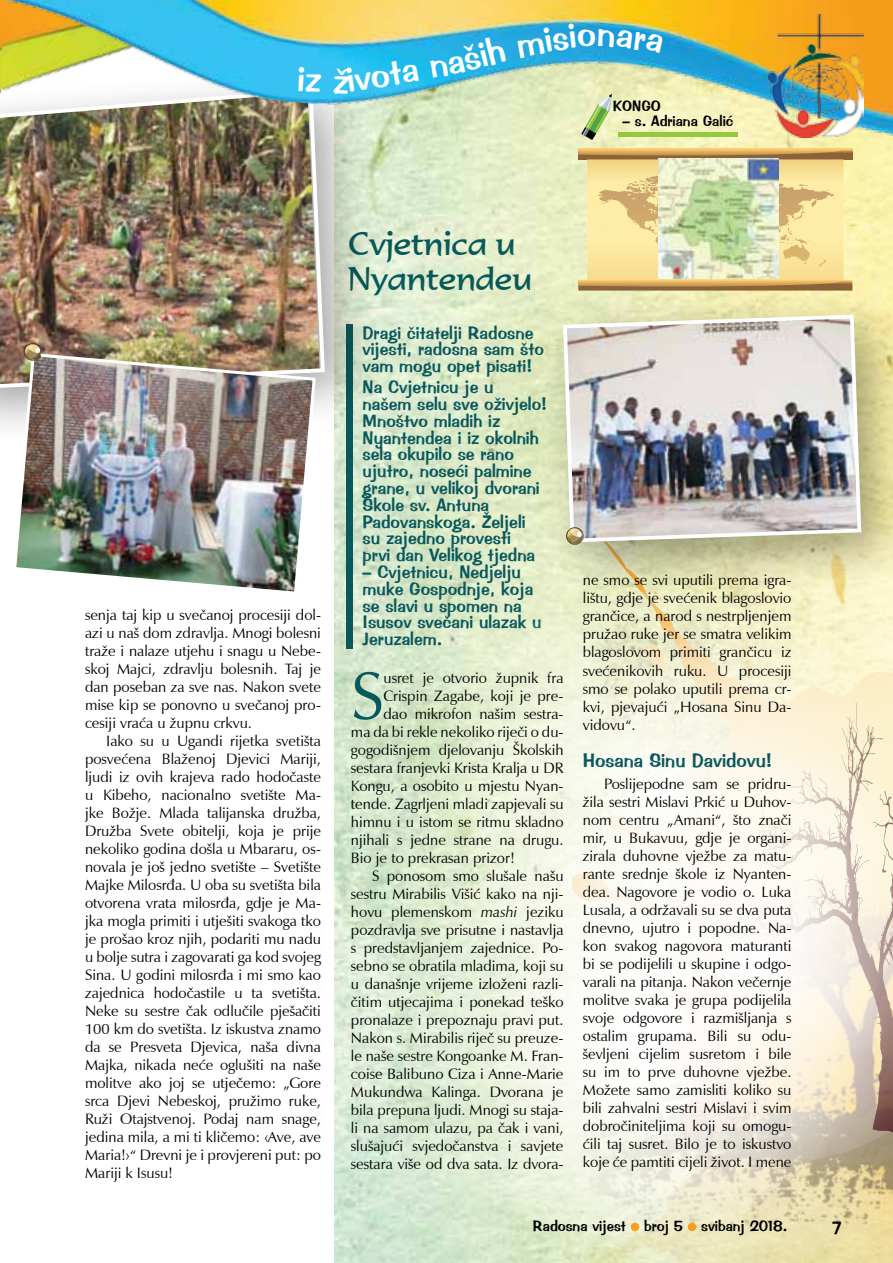
<style>
.page{position:relative;width:893px;height:1263px;background:#fff}
.page>*{position:absolute;margin:0;border:0;box-sizing:border-box;transform-origin:0 0}
.t1{font:67.65px "Zapf Humanist 601 BT";color:#09585c}
.t2{font:36px "Impress BT";color:#fff}
.t3{font:31.5px/34.7px "Formal 436 L2";color:#075a59}
.t4{font:19.5px "Impress BT";color:#09585c}
.t5{font:18px/16.8px "Impress BT";color:#09585c}
.t6{font:18px "Impress BT";color:#000}
.t7{font:15px/18px "Zapf Humanist 601 BT";color:#000;text-align:justify}
.t8{font:15px "Impress BT";color:#000}
.s1{font-style:italic}
</style>
<div class="page">
<img style="left:335px;top:160px;width:558px;height:1103px">
<img style="left:530px;top:517px;width:363px;height:746px">
<svg style="left:840px;top:280px;width:12px;height:7px"></svg>
<svg style="left:587px;top:160px;width:256px;height:120px;background:#f3db95"></svg>
<svg style="left:578px;top:280px;width:262px;height:7px;background:#d1a258"></svg>
<img style="left:659px;top:160px;width:120px;height:119px">
<div style="left:346px;top:325px;width:7px;height:324px;background:#09585c"></div>
<div style="left:536px;top:287px;width:357px;height:313px;background:#000;opacity:.35"></div>
<img style="left:561px;top:313px;width:302px;height:231px">
<svg style="left:566px;top:527px;width:18px;height:21px"></svg>
<div style="left:0;top:63px;width:382px;height:383px;background:#000;opacity:.35"></div>
<img style="left:0;top:160px;width:327px;height:232px">
<svg style="left:810px;top:997px;width:83px;height:168px;background:#b4a08e"></svg>
<svg style="left:392px;top:830px;width:474px;height:406px"></svg>
<svg style="left:425px;top:591px;width:468px;height:406px"></svg>
<img style="left:11px;top:351px;width:306px;height:241px">
<svg style="left:23px;top:343px;width:18px;height:21px"></svg>
<img style="left:0;top:0;width:893px;height:160px">
<img style="left:768px;top:14px;width:95px;height:123px">
<img style="left:0;top:0;width:29px;height:58px">
<div style="left:631px;top:1223px;width:8px;height:8px;background:#f99d1f;border-radius:50%"></div>
<div style="left:688px;top:1223px;width:8px;height:8px;background:#f99d1f;border-radius:50%"></div>
<svg style="left:298px;top:66px;width:52px;height:28px"></svg>
<svg style="left:401px;top:64px;width:18px;height:20px"></svg>
<svg style="left:430px;top:34px;width:77px;height:45px;background:#2db2e2"></svg>
<svg style="left:517px;top:23px;width:79px;height:34px;background:#25a5da"></svg>
<svg style="left:616px;top:29px;width:48px;height:24px"></svg>
<h2 class="t2" style="left:343px;top:58px;width:57px;rotate:-9deg">ivot</h2>
<h2 class="t2" style="left:597px;top:12px;width:20px">n</h2>
<p class="t8" style="left:613px;top:97px;width:50px">KONGO</p>
<p class="t8" style="left:622px;top:112px;width:112px">– s. Adriana Galić</p>
<p class="t7" style="left:85px;top:606px;width:237px">senja taj kip u svečanoj procesiji dol&shy;azi u naš dom zdravlja. Mnogi bolesni traže i nalaze utjehu i snagu u Nebe&shy;skoj Majci, zdravlju bolesnih. Taj je dan poseban za sve nas. Nakon svete mise kip se ponovno u svečanoj pro&shy;cesiji vraća u župnu crkvu.</p>
<p class="t7" style="left:85px;top:732px;width:237px;text-indent:21px">Iako su u Ugandi rijetka svetišta posvećena Blaženoj Djevici Mariji, ljudi iz ovih krajeva rado hodočaste u Kibeho, nacionalno svetište Ma&shy;jke Božje. Mlada talijanska družba, Družba Svete obitelji, koja je prije nekoliko godina došla u Mbararu, os&shy;novala je još jedno svetište – Svetište Majke Milosrđa. U oba su svetišta bila otvorena vrata milosrđa, gdje je Ma&shy;jka mogla primiti i utješiti svakoga tko je prošao kroz njih, podariti mu nadu u bolje sutra i zagovarati ga kod svojeg Sina. U godini milosrđa i mi smo kao zajednica hodočastile u ta svetišta.<br>Neke su sestre čak odlučile pješačiti 100 km do svetišta. Iz iskustva znamo da se Presveta Djevica, naša divna Majka, nikada neće oglušiti na naše molitve ako joj se utječemo: „Gore srca Djevi Nebeskoj, pružimo ruke, Ruži Otajstvenoj. Podaj nam snage, jedina mila, a mi ti kličemo: ‹Ave, ave Maria!›“ Drevni je i provjereni put: po Mariji k Isusu!</p>
<h3 class="t3" style="left:348px;top:226px;width:186px">Cvjetnica u<br>Nyantendeu</h3>
<p class="t5" style="left:363px;top:324px;width:183px">Dragi čitatelji Radosne vijesti, radosna sam što vam mogu opet pisati!</p>
<p class="t5" style="left:363px;top:379px;width:186px">Na Cvjetnicu je u<br>našem selu sve oživjelo!<br>Mnoštvo mladih iz<br>Nyantendea i iz okolnih sela okupilo se rano ujutro, noseći palmine grane, u velikoj dvorani<br>Škole sv. Antuna<br>Padovanskoga. Željeli su zajedno provesti<br>prvi dan Velikog tjedna</p>
<p class="t5" style="left:363px;top:564px;width:181px">– Cvjetnicu, Nedjelju muke Gospodnje, koja se slavi u spomen na<br>Isusov svečani ulazak u<br>Jeruzalem.</p>
<h1 class="t1" style="left:351px;top:654px;width:35px">S</h1>
<p class="t7" style="left:383px;top:669px;width:182px">usret je otvorio župnik fra</p>
<p class="t7" style="left:383px;top:687px;width:182px">Crispin Zagabe, koji je pre-</p>
<p class="t7" style="left:383px;top:705px;width:182px">dao mikrofon našim sestra-</p>
<p class="t7" style="left:351px;top:723px;width:214px">ma da bi rekle nekoliko riječi o du-</p>
<p class="t7" style="left:351px;top:741px;width:214px">gogodišnjem djelovanju Školskih</p>
<p class="t7" style="left:351px;top:759px;width:214px">sestara franjevki Krista Kralja u DR</p>
<p class="t7" style="left:351px;top:777px;width:214px">Kongu, a osobito u mjestu Nyan-</p>
<p class="t7" style="left:351px;top:795px;width:214px">tende. Zagrljeni mladi zapjevali su</p>
<p class="t7" style="left:351px;top:813px;width:214px">himnu i u istom se ritmu skladno</p>
<p class="t7" style="left:351px;top:831px;width:214px">njihali s jedne strane na drugu.</p>
<p class="t7" style="left:351px;top:849px;width:165px">Bio je to prekrasan prizor!</p>
<p class="t7" style="left:372px;top:867px;width:193px">S ponosom smo slušale našu</p>
<p class="t7" style="left:351px;top:885px;width:214px">sestru Mirabilis Višić kako na nji-</p>
<p class="t7" style="left:351px;top:903px;width:214px">hovu plemenskom <span class="s1">mashi</span> jeziku</p>
<p class="t7" style="left:351px;top:921px;width:214px">pozdravlja sve prisutne i nastavlja</p>
<p class="t7" style="left:351px;top:939px;width:214px">s predstavljanjem zajednice. Po-</p>
<p class="t7" style="left:351px;top:957px;width:214px">sebno se obratila mladima, koji su</p>
<p class="t7" style="left:351px;top:975px;width:214px">u današnje vrijeme izloženi razli-</p>
<p class="t7" style="left:351px;top:993px;width:214px">čitim utjecajima i ponekad teško</p>
<p class="t7" style="left:351px;top:1011px;width:214px">pronalaze i prepoznaju pravi put.</p>
<p class="t7" style="left:351px;top:1029px;width:214px">Nakon s. Mirabilis riječ su preuze-</p>
<p class="t7" style="left:351px;top:1047px;width:214px">le naše sestre Kongoanke M. Fran-</p>
<p class="t7" style="left:351px;top:1065px;width:214px">coise Balibuno Ciza i Anne-Marie</p>
<p class="t7" style="left:351px;top:1083px;width:214px">Mukundwa Kalinga. Dvorana je</p>
<p class="t7" style="left:351px;top:1101px;width:214px">bila prepuna ljudi. Mnogi su staja-</p>
<p class="t7" style="left:351px;top:1119px;width:214px">li na samom ulazu, pa čak i vani,</p>
<p class="t7" style="left:351px;top:1137px;width:214px">slušajući svjedočanstva i savjete</p>
<p class="t7" style="left:351px;top:1155px;width:214px">sestara više od dva sata. Iz dvora-</p>
<p class="t7" style="left:583px;top:571px;width:210px">ne smo se svi uputili prema igra&shy;lištu, gdje je svećenik blagoslovio grančice, a narod s nestrpljenjem pružao ruke jer se smatra velikim blagoslovom primiti grančicu iz svećenikovih ruku. U procesiji smo se polako uputili prema cr&shy;kvi, pjevajući „Hosana Sinu Da&shy;vidovu“.</p>
<h3 class="t4" style="left:583px;top:748px;width:191px">Hosana Sinu Davidovu!</h3>
<p class="t7" style="left:583px;top:775px;width:210px;text-indent:21px">Poslijepodne sam se pridru&shy;žila sestri Mislavi Prkić u Duhov&shy;nom centru „Amani“, što znači mir, u Bukavuu, gdje je organi&shy;zirala duhovne vježbe za matu&shy;rante srednje škole iz Nyanten&shy;dea. Nagovore je vodio o. Luka Lusala, a održavali su se dva puta dnevno, ujutro i popodne. Na&shy;kon svakog nagovora maturanti bi se podijelili u skupine i odgo&shy;varali na pitanja. Nakon večernje molitve svaka je grupa podijelila svoje odgovore i razmišljanja s ostalim grupama. Bili su odu&shy;ševljeni cijelim susretom i bile su im to prve duhovne vježbe.<br>Možete samo zamisliti koliko su bili zahvalni sestri Mislavi i svim dobročiniteljima koji su omogu&shy;ćili taj susret. Bilo je to iskustvo koje će pamtiti cijeli život. I mene</p>
<p class="t8" style="left:533px;top:1217px;width:256px">Radosna vijest broj 5 svibanj 2018.</p>
<p class="t6" style="left:832px;top:1216px;width:10px">7</p>
</div>
